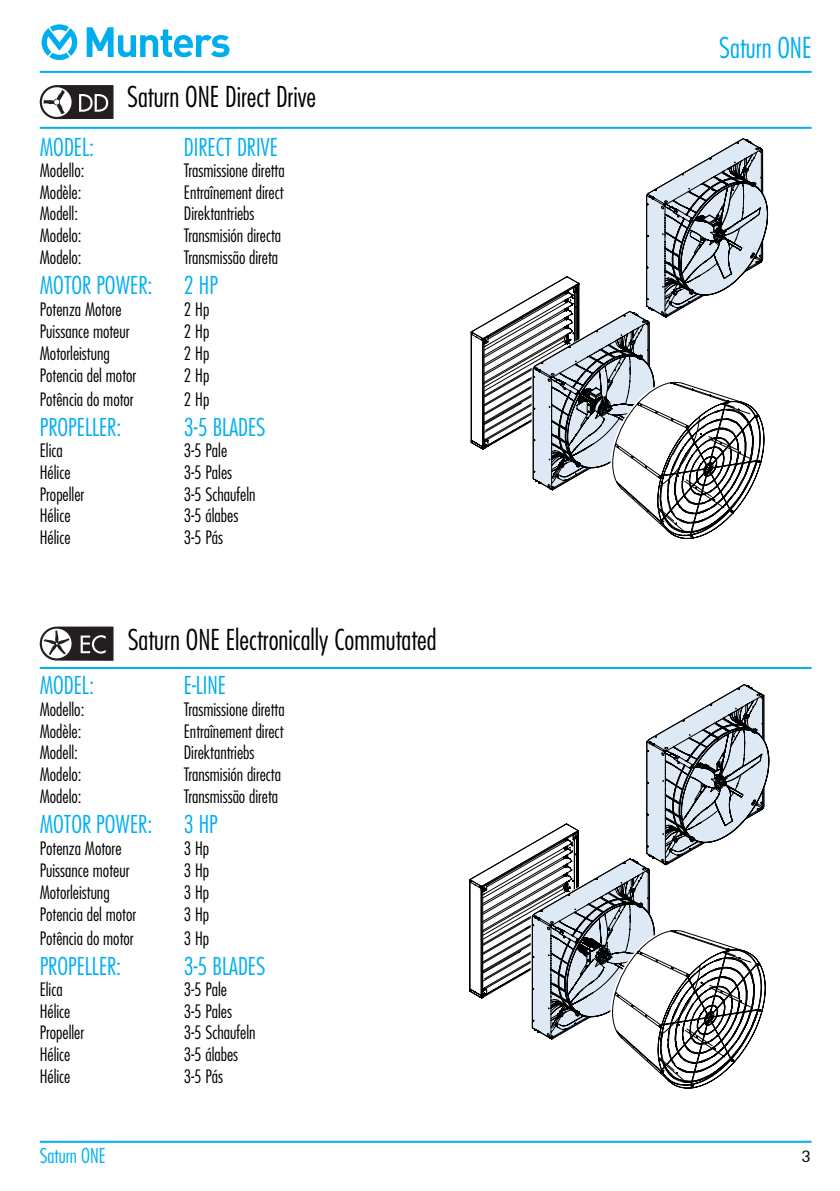
<style>
.page{position:relative;width:840px;height:1191px;background:#fff}
.page>*{position:absolute;margin:0;border:0;box-sizing:border-box;transform-origin:0 0}
.t1{font:300 condensed 28px "Futura";color:#000}
.t2{font:300 condensed 28px "Futura";color:#00aeef}
.Testo{font:300 condensed 24px "Futura";color:#00aeef}
.t3{font:300 condensed 20px "Futura";color:#00aeef}
.Testo-2{font:300 condensed 18px "Futura";color:#000}
.t4{font:16px "Futura BT";color:#000}
</style>
<div class="page">
<hr style="left:40px;top:1140px;width:771px;height:2px;background:#00aeef">
<hr style="left:40px;top:71px;width:771px;height:2px;background:#00aeef">
<svg style="left:87px;top:27px;width:142px;height:30px"></svg>
<svg style="left:42px;top:24px;width:35px;height:36px"></svg>
<svg style="left:470px;top:138px;width:299px;height:401px"></svg>
<svg style="left:469px;top:684px;width:301px;height:404px"></svg>
<hr style="left:40px;top:667px;width:771px;height:2px;background:#00aeef">
<hr style="left:40px;top:127px;width:771px;height:2px;background:#00aeef">
<svg style="left:40px;top:85px;width:73px;height:34px"></svg>
<svg style="left:40px;top:626px;width:73px;height:34px"></svg>
<p class="t1" style="left:127px;top:80px;width:190px">Saturn ONE Direct Drive</p>
<p class="Testo" style="left:40px;top:133px;width:56px">MODEL:</p>
<p class="Testo" style="left:184px;top:133px;width:96px">DIRECT DRIVE</p>
<p class="Testo-2" style="left:40px;top:160px;width:46px">Modello:</p>
<p class="Testo-2" style="left:184px;top:160px;width:102px">Trasmissione diretta</p>
<p class="Testo-2" style="left:40px;top:181px;width:43px">Modèle:</p>
<p class="Testo-2" style="left:184px;top:181px;width:101px">Entraînement direct</p>
<p class="Testo-2" style="left:40px;top:203px;width:40px">Modell:</p>
<p class="Testo-2" style="left:184px;top:203px;width:72px">Direktantriebs</p>
<p class="Testo-2" style="left:40px;top:225px;width:43px">Modelo:</p>
<p class="Testo-2" style="left:184px;top:225px;width:99px">Transmisión directa</p>
<p class="Testo-2" style="left:40px;top:246px;width:43px">Modelo:</p>
<p class="Testo-2" style="left:184px;top:246px;width:96px">Transmissão direta</p>
<p class="Testo" style="left:40px;top:271px;width:114px">MOTOR POWER:</p>
<p class="Testo" style="left:184px;top:271px;width:35px">2 HP</p>
<p class="Testo-2" style="left:40px;top:298px;width:83px">Potenza Motore</p>
<p class="Testo-2" style="left:184px;top:298px;width:27px">2 Hp</p>
<p class="Testo-2" style="left:40px;top:320px;width:91px">Puissance moteur</p>
<p class="Testo-2" style="left:184px;top:320px;width:27px">2 Hp</p>
<p class="Testo-2" style="left:40px;top:342px;width:71px">Motorleistung</p>
<p class="Testo-2" style="left:184px;top:342px;width:27px">2 Hp</p>
<p class="Testo-2" style="left:40px;top:364px;width:98px">Potencia del motor</p>
<p class="Testo-2" style="left:184px;top:364px;width:27px">2 Hp</p>
<p class="Testo-2" style="left:40px;top:388px;width:95px">Potência do motor</p>
<p class="Testo-2" style="left:184px;top:388px;width:27px">2 Hp</p>
<p class="Testo" style="left:40px;top:413px;width:83px">PROPELLER:</p>
<p class="Testo" style="left:184px;top:413px;width:83px">3-5 BLADES</p>
<p class="Testo-2" style="left:40px;top:440px;width:24px">Elica</p>
<p class="Testo-2" style="left:184px;top:440px;width:45px">3-5 Pale</p>
<p class="Testo-2" style="left:40px;top:461px;width:32px">Hélice</p>
<p class="Testo-2" style="left:184px;top:461px;width:50px">3-5 Pales</p>
<p class="Testo-2" style="left:40px;top:483px;width:46px">Propeller</p>
<p class="Testo-2" style="left:184px;top:483px;width:73px">3-5 Schaufeln</p>
<p class="Testo-2" style="left:40px;top:505px;width:32px">Hélice</p>
<p class="Testo-2" style="left:184px;top:505px;width:56px">3-5 álabes</p>
<p class="Testo-2" style="left:40px;top:526px;width:32px">Hélice</p>
<p class="Testo-2" style="left:184px;top:526px;width:41px">3-5 Pás</p>
<p class="t1" style="left:128px;top:623px;width:310px">Saturn ONE Electronically Commutated</p>
<p class="Testo" style="left:40px;top:671px;width:56px">MODEL:</p>
<p class="Testo" style="left:184px;top:671px;width:44px">E-LINE</p>
<p class="Testo-2" style="left:40px;top:699px;width:46px">Modello:</p>
<p class="Testo-2" style="left:184px;top:699px;width:102px">Trasmissione diretta</p>
<p class="Testo-2" style="left:40px;top:720px;width:43px">Modèle:</p>
<p class="Testo-2" style="left:184px;top:720px;width:101px">Entraînement direct</p>
<p class="Testo-2" style="left:40px;top:742px;width:40px">Modell:</p>
<p class="Testo-2" style="left:184px;top:742px;width:72px">Direktantriebs</p>
<p class="Testo-2" style="left:40px;top:763px;width:43px">Modelo:</p>
<p class="Testo-2" style="left:184px;top:763px;width:99px">Transmisión directa</p>
<p class="Testo-2" style="left:40px;top:785px;width:43px">Modelo:</p>
<p class="Testo-2" style="left:184px;top:785px;width:96px">Transmissão direta</p>
<p class="Testo" style="left:40px;top:809px;width:114px">MOTOR POWER:</p>
<p class="Testo" style="left:184px;top:809px;width:35px">3 HP</p>
<p class="Testo-2" style="left:40px;top:837px;width:83px">Potenza Motore</p>
<p class="Testo-2" style="left:184px;top:837px;width:27px">3 Hp</p>
<p class="Testo-2" style="left:40px;top:859px;width:91px">Puissance moteur</p>
<p class="Testo-2" style="left:184px;top:859px;width:27px">3 Hp</p>
<p class="Testo-2" style="left:40px;top:881px;width:71px">Motorleistung</p>
<p class="Testo-2" style="left:184px;top:881px;width:27px">3 Hp</p>
<p class="Testo-2" style="left:40px;top:903px;width:98px">Potencia del motor</p>
<p class="Testo-2" style="left:184px;top:903px;width:27px">3 Hp</p>
<p class="Testo-2" style="left:40px;top:927px;width:95px">Potência do motor</p>
<p class="Testo-2" style="left:184px;top:927px;width:27px">3 Hp</p>
<p class="Testo" style="left:40px;top:951px;width:83px">PROPELLER:</p>
<p class="Testo" style="left:184px;top:951px;width:83px">3-5 BLADES</p>
<p class="Testo-2" style="left:40px;top:979px;width:24px">Elica</p>
<p class="Testo-2" style="left:184px;top:979px;width:45px">3-5 Pale</p>
<p class="Testo-2" style="left:40px;top:1000px;width:32px">Hélice</p>
<p class="Testo-2" style="left:184px;top:1000px;width:50px">3-5 Pales</p>
<p class="Testo-2" style="left:40px;top:1022px;width:46px">Propeller</p>
<p class="Testo-2" style="left:184px;top:1022px;width:73px">3-5 Schaufeln</p>
<p class="Testo-2" style="left:40px;top:1043px;width:32px">Hélice</p>
<p class="Testo-2" style="left:184px;top:1043px;width:56px">3-5 álabes</p>
<p class="Testo-2" style="left:40px;top:1065px;width:32px">Hélice</p>
<p class="Testo-2" style="left:184px;top:1065px;width:41px">3-5 Pás</p>
<p class="t3" style="left:40px;top:1143px;width:67px">Saturn ONE</p>
<h1 class="t2" style="left:719px;top:31px;width:94px">Saturn ONE</h1>
<p class="t4" style="left:801px;top:1146px;width:11px">3</p>
</div>
